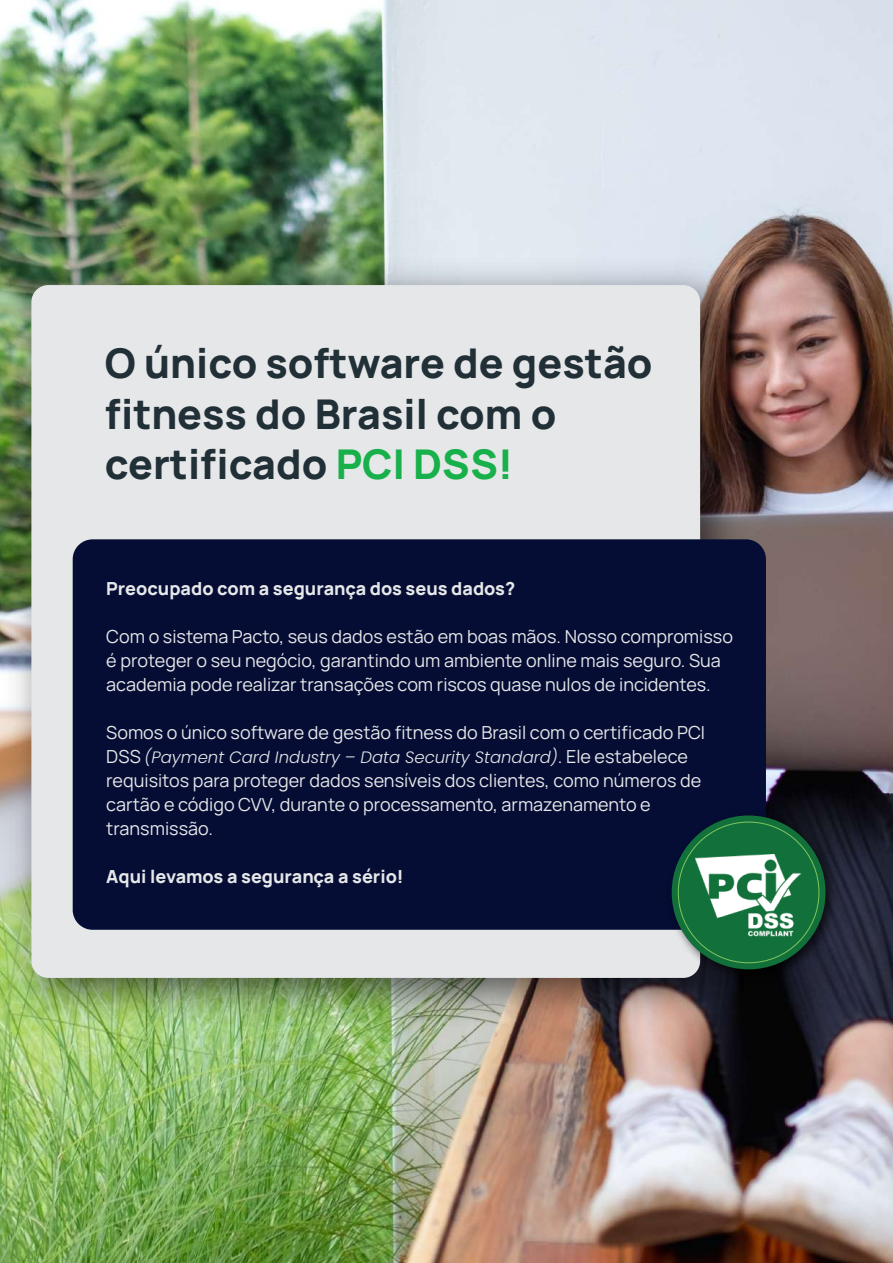
<style>
.page{position:relative;width:893px;height:1263px;background:#fff}
.page>*{position:absolute;margin:0;border:0;box-sizing:border-box;transform-origin:0 0}
.t1{font:800 40.95px/50.8px "Manrope";color:#212f37}
.t2{font:18px/24px "Manrope";color:#e6e7e9}
.t3{font:800 18px "Manrope";color:#e6e7e9}
.t4{font:italic 300 16.5px "Poppins";color:#e6e7e9}
.s1{color:#18b04b}
.s2{font-family:"Manrope";font-weight:400;font-style:normal;font-size:18px}
</style>
<div class="page">
<img style="left:0;top:0;width:893px;height:1263px">
<img style="left:0;top:244px;width:762px;height:796px">
<div style="left:31px;top:285px;width:669px;height:693px;background:#e6e7e9;border-radius:17px"></div>
<div style="left:73px;top:539px;width:693px;height:391px;background:#050d34;border-radius:20px"></div>
<img style="left:663px;top:807px;width:180px;height:180px">
<div style="left:672px;top:815px;width:153px;height:154px;background:#12713a;border-radius:50%"></div>
<img style="left:695px;top:855px;width:105px;height:83px">
<h1 class="t1" style="left:105px;top:333px;width:549px">O único software de gestão fitness do Brasil com o certificado <span class="s1">PCI DSS!</span></h1>
<p class="t3" style="left:106px;top:573px;width:410px">Preocupado com a segurança dos seus dados?</p>
<p class="t2" style="left:106px;top:623px;width:628px">Com o sistema Pacto, seus dados estão em boas mãos. Nosso compromisso é proteger o seu negócio, garantindo um ambiente online mais seguro. Sua academia pode realizar transações com riscos quase nulos de incidentes.</p>
<p class="t2" style="left:106px;top:719px;width:600px">Somos o único software de gestão fitness do Brasil com o certificado PCI</p>
<p class="t4" style="left:106px;top:747px;width:583px"><span class="s2">DSS</span> (Payment Card Industry – Data Security Standard)<span class="s2">. Ele estabelece</span></p>
<p class="t2" style="left:106px;top:767px;width:596px">requisitos para proteger dados sensíveis dos clientes, como números de cartão e código CVV, durante o processamento, armazenamento e transmissão.</p>
<p class="t3" style="left:106px;top:861px;width:299px">Aqui levamos a segurança a sério!</p>
</div>
